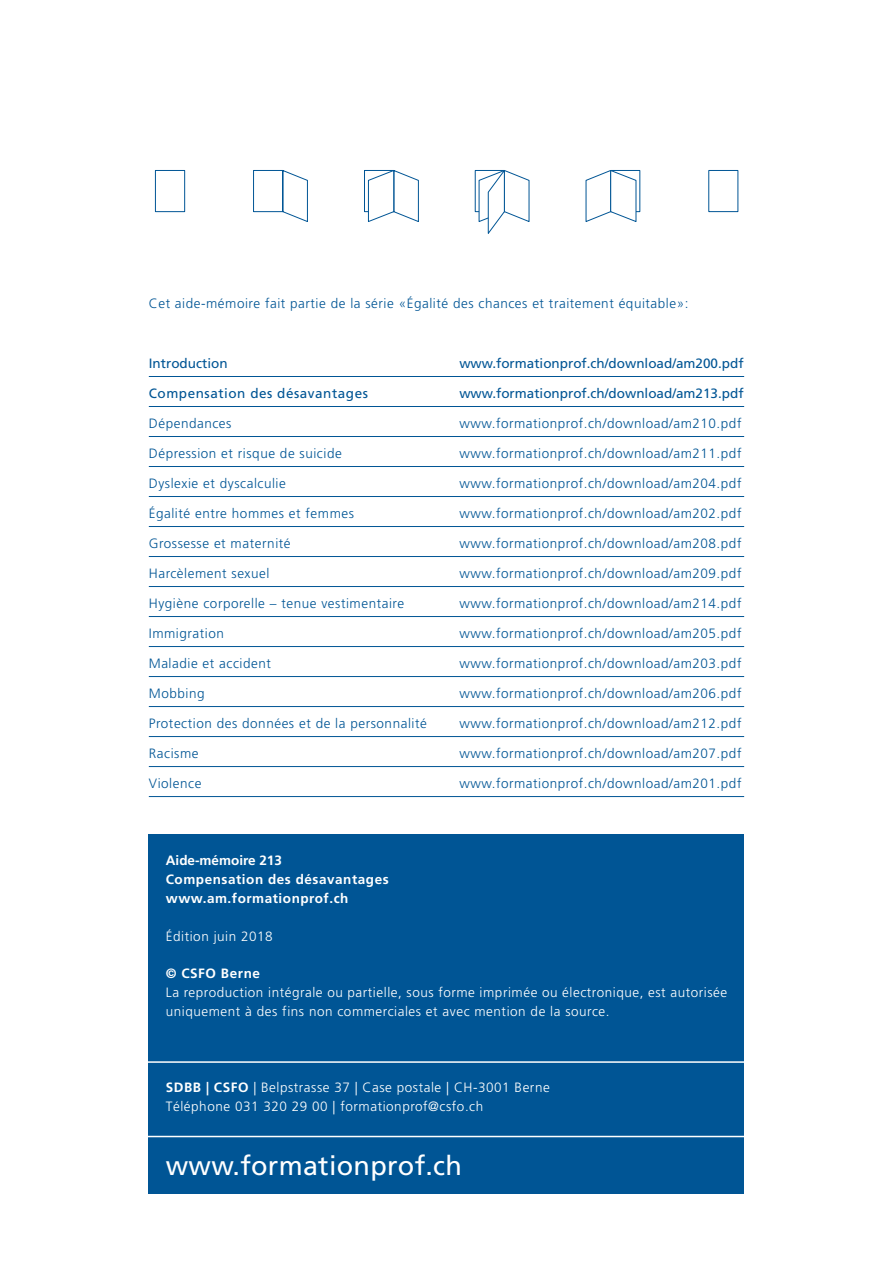
<style>
.page{position:relative;width:893px;height:1263px;background:#fff}
.page>*{position:absolute;margin:0;border:0;box-sizing:border-box;transform-origin:0 0}
.t1{font:27px "Frutiger";letter-spacing:.01em;color:#fff}
.aufzählung_einführun{font:300 13.5px "Frutiger";letter-spacing:.04em;color:#005595}
.Titel_3_fett{font:300 13.5px/18.9px "Frutiger";letter-spacing:.04em;color:#fff}
.aufzählung_einführun-2{font:13.5px "Frutiger";color:#005595}
.merkUntetitel{font:700 13.5px "Frutiger";letter-spacing:.04em;color:#fff}
.aufzählung_einführun-3{font:13.5px "Frutiger";letter-spacing:.04em;color:#005595}
.Titel_3_fett-2{font:700 13.5px "Frutiger";letter-spacing:.04em;color:#fff}
.Titel_3_fett-3{font:700 13.5px "Frutiger";color:#fff}
.s1{font-weight:700}
</style>
<div class="page">
<svg style="left:155px;top:170px;width:264px;height:52px"></svg>
<svg style="left:474px;top:170px;width:56px;height:64px"></svg>
<svg style="left:585px;top:170px;width:56px;height:52px"></svg>
<div style="left:708px;top:170px;width:30px;height:42px;border:1px solid #005595"></div>
<div style="left:149px;top:834px;width:595px;height:360px;background:#005595"></div>
<hr style="left:129px;top:1136px;width:660px;height:1px;background:#fff">
<hr style="left:129px;top:1061px;width:660px;height:2px;background:#fff">
<hr style="left:149px;top:376px;width:595px;height:1px;background:#005595">
<hr style="left:149px;top:406px;width:595px;height:1px;background:#005595">
<hr style="left:149px;top:436px;width:595px;height:1px;background:#005595">
<hr style="left:149px;top:466px;width:595px;height:1px;background:#005595">
<hr style="left:149px;top:496px;width:595px;height:1px;background:#005595">
<hr style="left:149px;top:526px;width:595px;height:1px;background:#005595">
<hr style="left:149px;top:556px;width:595px;height:1px;background:#005595">
<hr style="left:149px;top:586px;width:595px;height:1px;background:#005595">
<hr style="left:149px;top:616px;width:595px;height:1px;background:#005595">
<hr style="left:149px;top:646px;width:595px;height:1px;background:#005595">
<hr style="left:149px;top:676px;width:595px;height:1px;background:#005595">
<hr style="left:149px;top:706px;width:595px;height:1px;background:#005595">
<hr style="left:149px;top:736px;width:595px;height:1px;background:#005595">
<hr style="left:149px;top:766px;width:595px;height:1px;background:#005595">
<hr style="left:149px;top:796px;width:595px;height:1px;background:#005595">
<p class="aufzählung_einführun" style="left:149px;top:295px;width:541px">Cet aide-mémoire fait partie de la série «Égalité des chances et traitement équitable»:</p>
<p class="aufzählung_einführun-2" style="left:149px;top:355px;width:80px">Introduction</p>
<p class="aufzählung_einführun-2" style="left:459px;top:355px;width:286px">www.formationprof.ch/download/am200.pdf</p>
<p class="aufzählung_einführun-3" style="left:149px;top:385px;width:221px">Compensation des désavantages</p>
<p class="aufzählung_einführun-2" style="left:459px;top:385px;width:286px">www.formationprof.ch/download/am213.pdf</p>
<p class="aufzählung_einführun" style="left:149px;top:415px;width:84px">Dépendances</p>
<p class="aufzählung_einführun" style="left:459px;top:415px;width:284px">www.formationprof.ch/download/am210.pdf</p>
<p class="aufzählung_einführun" style="left:149px;top:445px;width:194px">Dépression et risque de suicide</p>
<p class="aufzählung_einführun" style="left:459px;top:445px;width:284px">www.formationprof.ch/download/am211.pdf</p>
<p class="aufzählung_einführun" style="left:149px;top:475px;width:139px">Dyslexie et dyscalculie</p>
<p class="aufzählung_einführun" style="left:459px;top:475px;width:284px">www.formationprof.ch/download/am204.pdf</p>
<p class="aufzählung_einführun" style="left:149px;top:505px;width:207px">Égalité entre hommes et femmes</p>
<p class="aufzählung_einführun" style="left:459px;top:505px;width:284px">www.formationprof.ch/download/am202.pdf</p>
<p class="aufzählung_einführun" style="left:149px;top:535px;width:143px">Grossesse et maternité</p>
<p class="aufzählung_einführun" style="left:459px;top:535px;width:284px">www.formationprof.ch/download/am208.pdf</p>
<p class="aufzählung_einführun" style="left:149px;top:565px;width:122px">Harcèlement sexuel</p>
<p class="aufzählung_einführun" style="left:459px;top:565px;width:284px">www.formationprof.ch/download/am209.pdf</p>
<p class="aufzählung_einführun" style="left:149px;top:595px;width:257px">Hygiène corporelle – tenue vestimentaire</p>
<p class="aufzählung_einführun" style="left:459px;top:595px;width:284px">www.formationprof.ch/download/am214.pdf</p>
<p class="aufzählung_einführun" style="left:149px;top:625px;width:77px">Immigration</p>
<p class="aufzählung_einführun" style="left:459px;top:625px;width:284px">www.formationprof.ch/download/am205.pdf</p>
<p class="aufzählung_einführun" style="left:149px;top:655px;width:124px">Maladie et accident</p>
<p class="aufzählung_einführun" style="left:459px;top:655px;width:284px">www.formationprof.ch/download/am203.pdf</p>
<p class="aufzählung_einführun" style="left:149px;top:685px;width:57px">Mobbing</p>
<p class="aufzählung_einführun" style="left:459px;top:685px;width:284px">www.formationprof.ch/download/am206.pdf</p>
<p class="aufzählung_einführun" style="left:149px;top:715px;width:280px">Protection des données et de la personnalité</p>
<p class="aufzählung_einführun" style="left:459px;top:715px;width:284px">www.formationprof.ch/download/am212.pdf</p>
<p class="aufzählung_einführun" style="left:149px;top:745px;width:51px">Racisme</p>
<p class="aufzählung_einführun" style="left:459px;top:745px;width:284px">www.formationprof.ch/download/am207.pdf</p>
<p class="aufzählung_einführun" style="left:149px;top:775px;width:54px">Violence</p>
<p class="aufzählung_einführun" style="left:459px;top:775px;width:284px">www.formationprof.ch/download/am201.pdf</p>
<p class="Titel_3_fett-3" style="left:166px;top:852px;width:118px">Aide-mémoire 213</p>
<p class="merkUntetitel" style="left:166px;top:871px;width:224px">Compensation des désavantages</p>
<p class="Titel_3_fett-2" style="left:166px;top:890px;width:184px">www.am.formationprof.ch</p>
<p class="Titel_3_fett" style="left:166px;top:927px;width:108px">Édition juin 2018</p>
<p class="merkUntetitel" style="left:166px;top:965px;width:96px">© CSFO Berne</p>
<p class="Titel_3_fett" style="left:166px;top:983px;width:563px">La reproduction intégrale ou partielle, sous forme imprimée ou électronique, est autorisée uniquement à des fins non commerciales et avec mention de la source.</p>
<p class="Titel_3_fett" style="left:166px;top:1078px;width:386px"><span class="s1">SDBB | CSFO</span> | Belpstrasse 37 | Case postale | CH-3001 Berne<br>Téléphone 031 320 29 00 | formationprof@csfo.ch</p>
<h1 class="t1" style="left:166px;top:1150px;width:298px">www.formationprof.ch</h1>
</div>
